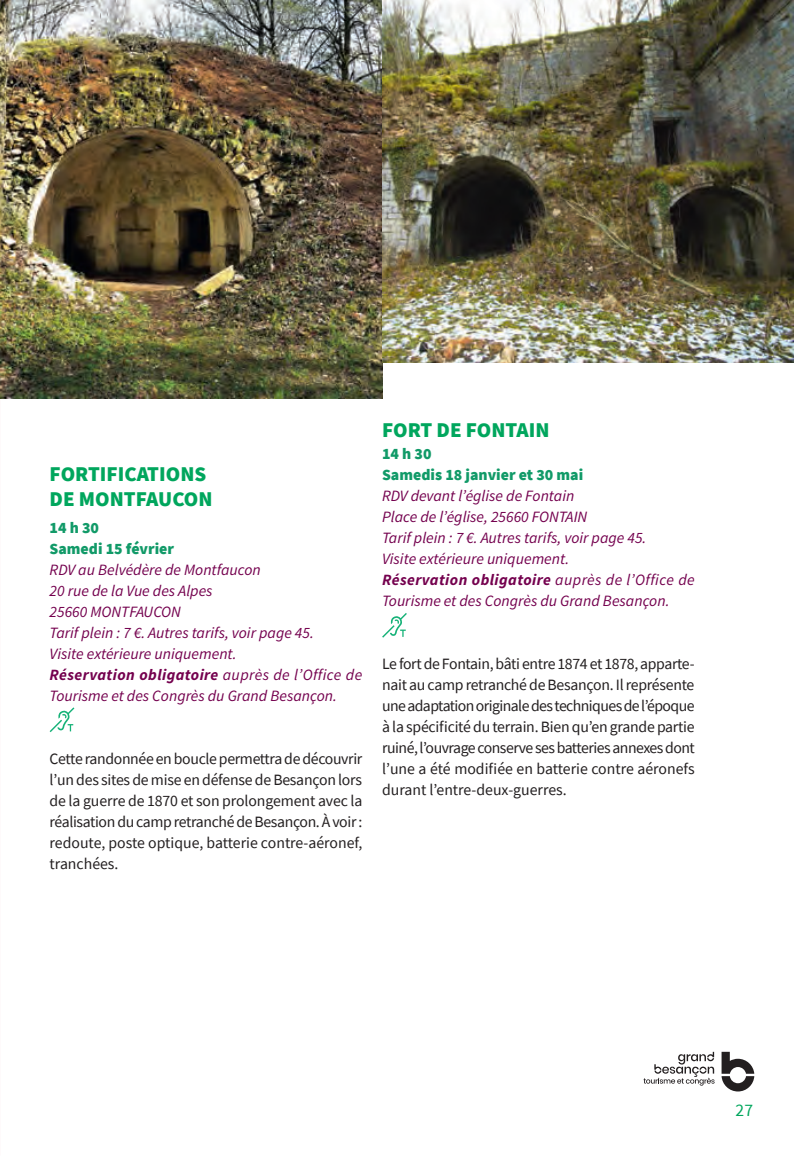
<style>
.page{position:relative;width:794px;height:1156px;background:#fff}
.page>*{position:absolute;margin:0;border:0;box-sizing:border-box;transform-origin:0 0}
.t1{font:900 21px/24.5px "Source Sans Pro";color:#00a65d}
.t2{font:17.5px "Source Sans Pro";color:#00a65d}
.t3{font:15.75px/21px "Source Sans Pro";color:#231f20;text-align:justify}
.t4{font:italic 15.75px/21px "Source Sans Pro";color:#74004e}
.t5{font:900 15.75px/21px "Source Sans Pro";color:#119a68}
.s1{font-weight:700}
</style>
<div class="page">
<svg style="left:50px;top:707px;width:24px;height:25px"></svg>
<svg style="left:382px;top:613px;width:25px;height:25px"></svg>
<img style="left:0;top:0;width:382px;height:399px">
<img style="left:382px;top:0;width:412px;height:362px">
<svg style="left:721px;top:1052px;width:33px;height:39px"></svg>
<svg style="left:643px;top:1052px;width:71px;height:33px"></svg>
<h1 class="t1" style="left:50px;top:461px;width:164px">FORTIFICATIONS<br>DE MONTFAUCON</h1>
<p class="t5" style="left:50px;top:517px;width:126px">14 h 30<br>Samedi 15 février</p>
<p class="t4" style="left:50px;top:559px;width:314px">RDV au Belvédère de Montfaucon<br>20 rue de la Vue des Alpes<br>25660 MONTFAUCON<br>Tarif plein : 7 €. Autres tarifs, voir page 45.<br>Visite extérieure uniquement.<br><span class="s1">Réservation obligatoire</span> auprès de l’Office de Tourisme et des Congrès du Grand Besançon.</p>
<p class="t3" style="left:50px;top:748px;width:314px">Cette randonnée en boucle permettra de découvrir l’un des sites de mise en défense de Besançon lors de la guerre de 1870 et son prolongement avec la réalisation du camp retranché de Besançon. À voir : redoute, poste optique, batterie contre-aéronef, tranchées.</p>
<h1 class="t1" style="left:382px;top:418px;width:169px">FORT DE FONTAIN</h1>
<p class="t5" style="left:382px;top:443px;width:203px">14 h 30<br>Samedis 18 janvier et 30 mai</p>
<p class="t4" style="left:382px;top:485px;width:314px">RDV devant l’église de Fontain<br>Place de l’église, 25660 FONTAIN<br>Tarif plein : 7 €. Autres tarifs, voir page 45.<br>Visite extérieure uniquement.<br><span class="s1">Réservation obligatoire</span> auprès de l’Office de Tourisme et des Congrès du Grand Besançon.</p>
<p class="t3" style="left:382px;top:653px;width:314px">Le fort de Fontain, bâti entre 1874 et 1878, apparte&shy;nait au camp retranché de Besançon. Il représente une adaptation originale des techniques de l’époque à la spécificitédu terrain.Bien qu’en grandepartie ruiné, l’ouvrage conserve ses batteries annexes dont l’une a été modifiée en batterie contre aéronefs durant l’entre-deux-guerres.</p>
<p class="t2" style="left:735px;top:1099px;width:19px">27</p>
</div>
